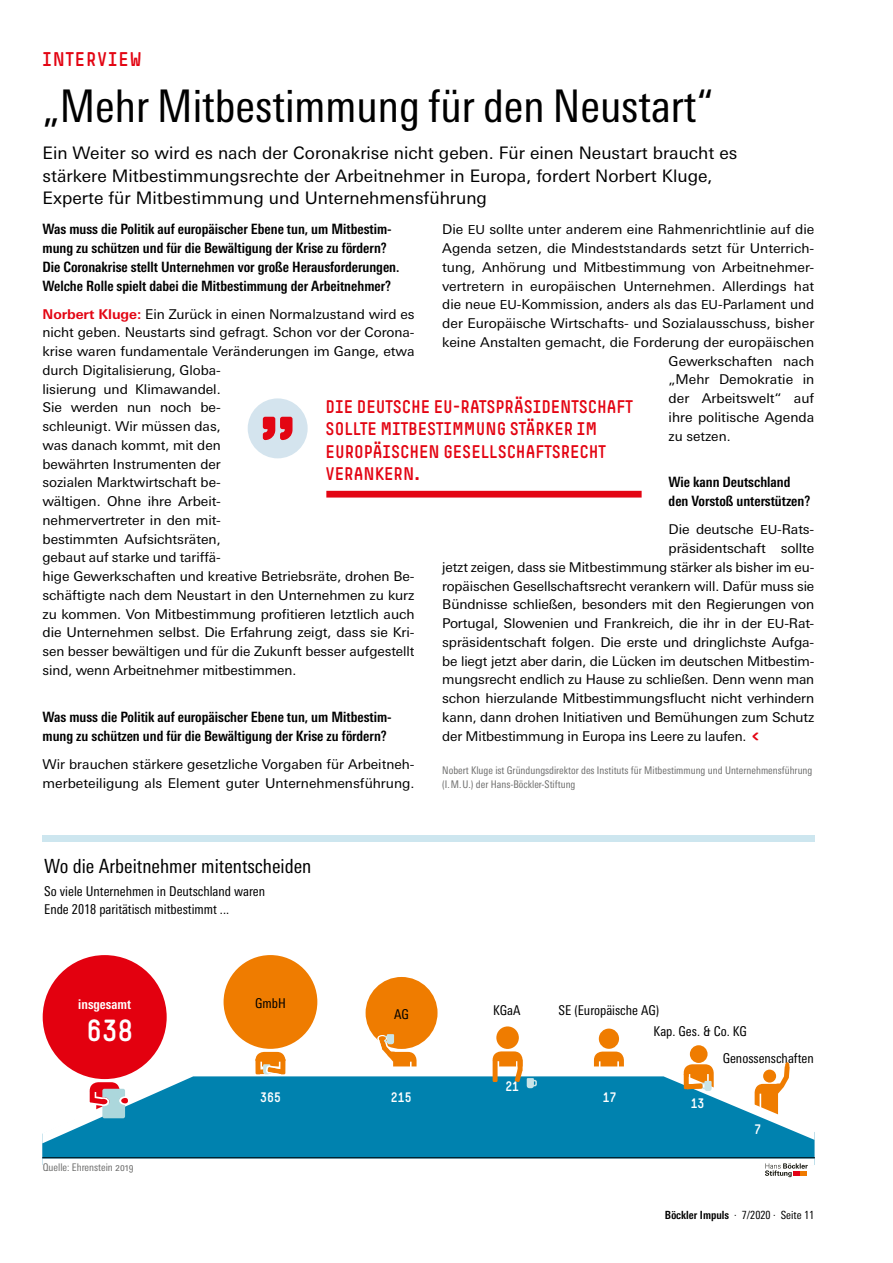
<style>
.page{position:relative;width:893px;height:1263px;background:#fff}
.page>*{position:absolute;margin:0;border:0;box-sizing:border-box;transform-origin:0 0}
.t1{font:condensed 45px "Univers Next Pro";color:#000}
.t2{font:30px "Simple HBS";color:#fff}
.t3{font:condensed 19.5px "Univers Next Pro";color:#000}
.t4{font:19.5px "Simple HBS";letter-spacing:.05em;color:#e30513}
.t5{font:18px/22.5px "Simple HBS";color:#e30513}
.t6{font:17.25px/22.5px "Univers Next Pro";color:#000}
.t7{font:700 condensed 14.25px/18.8px "Univers Next Pro";color:#000}
.t8{font:13.5px/18.8px "Univers Next Pro";letter-spacing:-.005em;color:#000}
.t9{font:condensed 13.5px/18px "Univers Next Pro";color:#000}
.t10{font:13.5px "Simple HBS";color:#fff}
.t11{font:700 condensed 13.5px "Univers Next Pro";color:#fff}
.t12{font:condensed 11.25px "Univers Next Pro";color:#000}
.t13{font:condensed 10.5px/13.5px "Univers Next Pro";color:#6f6f6e}
.s1{font-weight:700;color:#e30513}
.s2{font-size:12.45px}
.s3{font-family:"Simple HBS";font-size:18px;color:#e30513}
.s4{font-weight:700}
</style>
<div class="page">
<div style="left:326px;top:491px;width:316px;height:7px;background:#e30513"></div>
<div style="left:248px;top:398px;width:60px;height:60px;background:#d4e4ee;border-radius:50%"></div>
<svg style="left:263px;top:417px;width:29px;height:23px"></svg>
<svg style="left:785px;top:1062px;width:5px;height:4px"></svg>
<svg style="left:594px;top:1051px;width:30px;height:15px"></svg>
<div style="left:43px;top:955px;width:124px;height:124px;background:#e3000f;border-radius:50%"></div>
<div style="left:690px;top:1045px;width:18px;height:18px;background:#ef7c00;border-radius:50%"></div>
<div style="left:599px;top:1028px;width:20px;height:21px;background:#ef7c00;border-radius:50%"></div>
<div style="left:496px;top:1026px;width:23px;height:23px;background:#ef7c00;border-radius:50%"></div>
<div style="left:366px;top:977px;width:72px;height:72px;background:#ef7c00;border-radius:50%"></div>
<div style="left:224px;top:955px;width:93px;height:94px;background:#ef7c00;border-radius:50%"></div>
<svg style="left:42px;top:1066px;width:772px;height:99px;fill:#0082af"></svg>
<svg style="left:493px;top:1051px;width:44px;height:62px"></svg>
<svg style="left:255px;top:1052px;width:30px;height:61px;background:#598e8c"></svg>
<div style="left:280px;top:1058px;width:5px;height:16px;background:#ef7c00"></div>
<svg style="left:684px;top:1064px;width:30px;height:62px;background:#66928a"></svg>
<div style="left:684px;top:1073px;width:5px;height:16px;background:#ef7c00"></div>
<svg style="left:377px;top:1034px;width:40px;height:79px"></svg>
<svg style="left:90px;top:1082px;width:38px;height:62px;background:#7995ac"></svg>
<div style="left:42px;top:835px;width:772px;height:7px;background:#cde6ef"></div>
<svg style="left:765px;top:1163px;width:43px;height:14px"></svg>
<hr style="left:42px;top:1157px;width:772px;height:1px;background:#000">
<h3 class="t4" style="left:43px;top:48px;width:101px">INTERVIEW</h3>
<h1 class="t1" style="left:43px;top:80px;width:673px">„Mehr Mitbestimmung für den Neustart“</h1>
<p class="t6" style="left:43px;top:142px;width:696px">Ein Weiter so wird es nach der Coronakrise nicht geben. Für einen Neustart braucht es stärkere Mitbestimmungsrechte der Arbeitnehmer in Europa, fordert Norbert Kluge,<br>Experte für Mitbestimmung und Unternehmensführung</p>
<p class="t7" style="left:43px;top:220px;width:359px">Was muss die Politik auf europäischer Ebene tun, um Mitbestim&shy;mung zu schützen und für die Bewältigung der Krise zu fördern?<br>Die Coronakrise stellt Unternehmen vor große Herausforderungen.<br>Welche Rolle spielt dabei die Mitbestimmung der Arbeitnehmer?</p>
<p class="t8" style="left:43px;top:304px;width:374px"><span class="s1">Norbert Kluge:</span> Ein Zurück in einen Normalzustand wird es nicht geben. Neustarts sind gefragt. Schon vor der Corona&shy;krise waren fundamentale Veränderungen im Gange, etwa durch Digitalisierung, Globa-<br>lisierung und Klimawandel.<br>Sie werden nun noch be-<br>schleunigt. Wir müssen das,<br>was danach kommt, mit den<br>bewährten Instrumenten der<br>sozialen Marktwirtschaft be-<br>wältigen. Ohne ihre Arbeit-<br>nehmervertreter in den mit-<br>bestimmten Aufsichtsräten,<br>gebaut auf starke und tariffä-<br>hige Gewerkschaften und kreative Betriebsräte, drohen Be&shy;schäftigte nach dem Neustart in den Unternehmen zu kurz zu kommen. Von Mitbestimmung profitieren letztlich auch die Unternehmen selbst. Die Erfahrung zeigt, dass sie Kri&shy;sen besser bewältigen und für die Zukunft besser aufgestellt sind, wenn Arbeitnehmer mitbestimmen.</p>
<p class="t7" style="left:43px;top:707px;width:351px">Was muss die Politik auf europäischer Ebene tun, um Mitbestim&shy;mung zu schützen und für die Bewältigung der Krise zu fördern?</p>
<p class="t8" style="left:43px;top:754px;width:374px">Wir brauchen stärkere gesetzliche Vorgaben für Arbeitneh&shy;merbeteiligung als Element guter Unternehmensführung.</p>
<p class="t8" style="left:442px;top:220px;width:374px">Die <span class="s2">EU</span> sollte unter anderem eine Rahmenrichtlinie auf die</p>
<p class="t8" style="left:442px;top:239px;width:374px">Agenda setzen, die Mindeststandards setzt für Unterrich-</p>
<p class="t8" style="left:442px;top:258px;width:374px">tung, Anhörung und Mitbestimmung von Arbeitnehmer-</p>
<p class="t8" style="left:442px;top:276px;width:374px">vertretern in europäischen Unternehmen. Allerdings hat</p>
<p class="t8" style="left:442px;top:295px;width:374px">die neue <span class="s2">EU</span>-Kommission, anders als das <span class="s2">EU</span>-Parlament und</p>
<p class="t8" style="left:442px;top:314px;width:374px">der Europäische Wirtschafts- und Sozialausschuss, bisher</p>
<p class="t8" style="left:442px;top:333px;width:374px">keine Anstalten gemacht, die Forderung der europäischen</p>
<p class="t8" style="left:669px;top:351px;width:147px">Gewerkschaften nach</p>
<p class="t8" style="left:669px;top:370px;width:147px">„Mehr Demokratie in</p>
<p class="t8" style="left:669px;top:389px;width:147px">der Arbeitswelt“ auf</p>
<p class="t8" style="left:669px;top:408px;width:147px">ihre politische Agenda</p>
<p class="t8" style="left:669px;top:426px;width:63px">zu setzen.</p>
<p class="t7" style="left:669px;top:473px;width:143px">Wie kann Deutschland den Vorstoß unterstützen?</p>
<p class="t8" style="left:669px;top:520px;width:146px">Die deutsche <span class="s2">EU</span>-Rats-</p>
<p class="t8" style="left:669px;top:539px;width:147px">präsidentschaft sollte</p>
<p class="t8" style="left:442px;top:558px;width:374px">jetzt zeigen, dass sie Mitbestimmung stärker als bisher im eu-</p>
<p class="t8" style="left:442px;top:576px;width:374px">ropäischen Gesellschaftsrecht verankern will. Dafür muss sie</p>
<p class="t8" style="left:442px;top:595px;width:374px">Bündnisse schließen, besonders mit den Regierungen von</p>
<p class="t8" style="left:442px;top:614px;width:374px">Portugal, Slowenien und Frankreich, die ihr in der <span class="s2">EU</span>-Rat-</p>
<p class="t8" style="left:442px;top:633px;width:374px">spräsidentschaft folgen. Die erste und dringlichste Aufga-</p>
<p class="t8" style="left:442px;top:651px;width:374px">be liegt jetzt aber darin, die Lücken im deutschen Mitbestim-</p>
<p class="t8" style="left:442px;top:670px;width:374px">mungsrecht endlich zu Hause zu schließen. Denn wenn man</p>
<p class="t8" style="left:442px;top:689px;width:374px">schon hierzulande Mitbestimmungsflucht nicht verhindern</p>
<p class="t8" style="left:442px;top:708px;width:374px">kann, dann drohen Initiativen und Bemühungen zum Schutz</p>
<p class="t8" style="left:442px;top:726px;width:324px">der Mitbestimmung in Europa ins Leere zu laufen.<span class="s3">&lt;</span></p>
<p class="t13" style="left:442px;top:764px;width:372px">Nobert Kluge ist Gründungsdirektor des Instituts für Mitbestimmung und Unternehmensführung (I.M.U.) der Hans-Böckler-Stiftung</p>
<h3 class="t5" style="left:326px;top:395px;width:309px">DIE DEUTSCHE EU-RATSPRÄSIDENTSCHAFT<br>SOLLTE MITBESTIMMUNG STÄRKER IM<br>EUROPÄISCHEN GESELLSCHAFTSRECHT<br>VERANKERN.</h3>
<h3 class="t3" style="left:44px;top:854px;width:269px">Wo die Arbeitnehmer mitentscheiden</h3>
<p class="t9" style="left:44px;top:882px;width:222px">So viele Unternehmen in Deutschland waren<br>Ende 2018 paritätisch mitbestimmt ...</p>
<p class="t11" style="left:78px;top:996px;width:54px">insgesamt</p>
<h2 class="t2" style="left:87px;top:1014px;width:48px">638</h2>
<p class="t13" style="left:43px;top:1160px;width:92px">Quelle: Ehrenstein 2019</p>
<p class="t9" style="left:255px;top:994px;width:32px">GmbH</p>
<p class="t10" style="left:260px;top:1090px;width:22px">365</p>
<p class="t9" style="left:394px;top:1005px;width:16px">AG</p>
<p class="t10" style="left:391px;top:1090px;width:22px">215</p>
<p class="t9" style="left:493px;top:1001px;width:29px">KGaA</p>
<p class="t9" style="left:559px;top:1001px;width:102px">SE (Europäische AG)</p>
<p class="t9" style="left:654px;top:1022px;width:95px">Kap. Ges. &amp; Co. KG</p>
<p class="t10" style="left:505px;top:1078px;width:15px">21</p>
<p class="t10" style="left:603px;top:1090px;width:15px">17</p>
<p class="t10" style="left:691px;top:1095px;width:15px">13</p>
<p class="t9" style="left:723px;top:1049px;width:92px">Genossenschaften</p>
<p class="t10" style="left:755px;top:1122px;width:8px">7</p>
<p class="t12" style="left:665px;top:1208px;width:151px"><span class="s4">Böckler Impuls</span> · 7/2020 · Seite 11</p>
</div>
